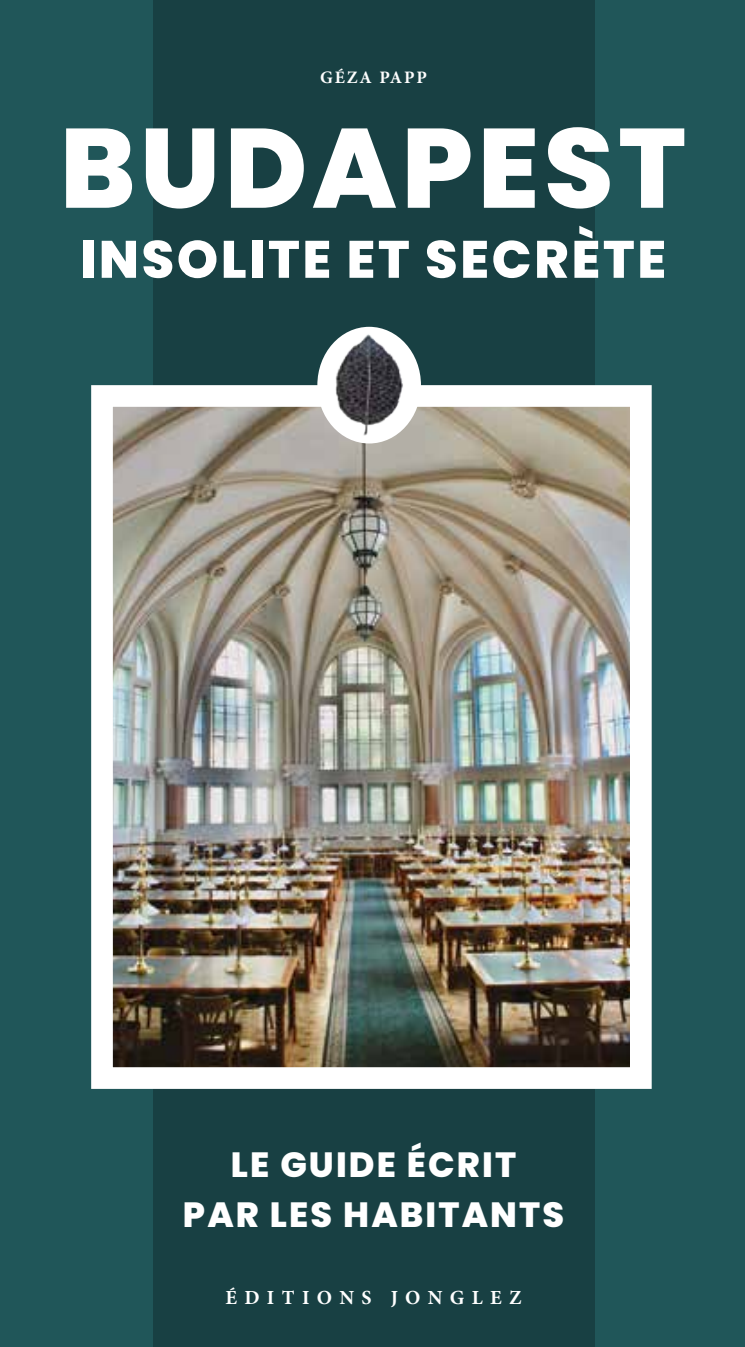
<style>
.page{position:relative;width:745px;height:1347px;background:#fff}
.page>*{position:absolute;margin:0;border:0;box-sizing:border-box;transform-origin:0 0}
.t1{font:800 112.5px "Poppins";letter-spacing:.04em;color:#fff}
.t2{font:800 52.5px "Poppins";letter-spacing:.05em;color:#fff}
.t3{font:800 35px/50px "Poppins";letter-spacing:.06em;color:#fff;text-align:center}
.t4{font:700 20px "Minion Pro";letter-spacing:.37em;color:#fff}
.t5{font:700 17.5px "Minion Pro";letter-spacing:.11em;color:#fff}
</style>
<div class="page">
<div style="left:0;top:0;width:744px;height:1346px;background:#205659"></div>
<div style="left:153px;top:0;width:440px;height:1346px;background:#184043"></div>
<img style="left:114px;top:408px;width:514px;height:657px">
<div style="left:91px;top:385px;width:560px;height:703px;border:22px solid #fff"></div>
<div style="left:317px;top:327px;width:103px;height:116px;background:#fff;border-radius:50%"></div>
<img style="left:335px;top:330px;width:68px;height:108px">
<p class="t5" style="left:320px;top:65px;width:108px">GÉZA PAPP</p>
<h1 class="t1" style="left:60px;top:103px;width:627px">BUDAPEST</h1>
<h2 class="t2" style="left:80px;top:229px;width:587px">INSOLITE ET SECRÈTE</h2>
<p class="t3" style="left:183px;top:1140px;width:382px">LE GUIDE ÉCRIT<br>PAR LES HABITANTS</p>
<p class="t4" style="left:225px;top:1283px;width:297px">ÉDITIONS JONGLEZ</p>
</div>
